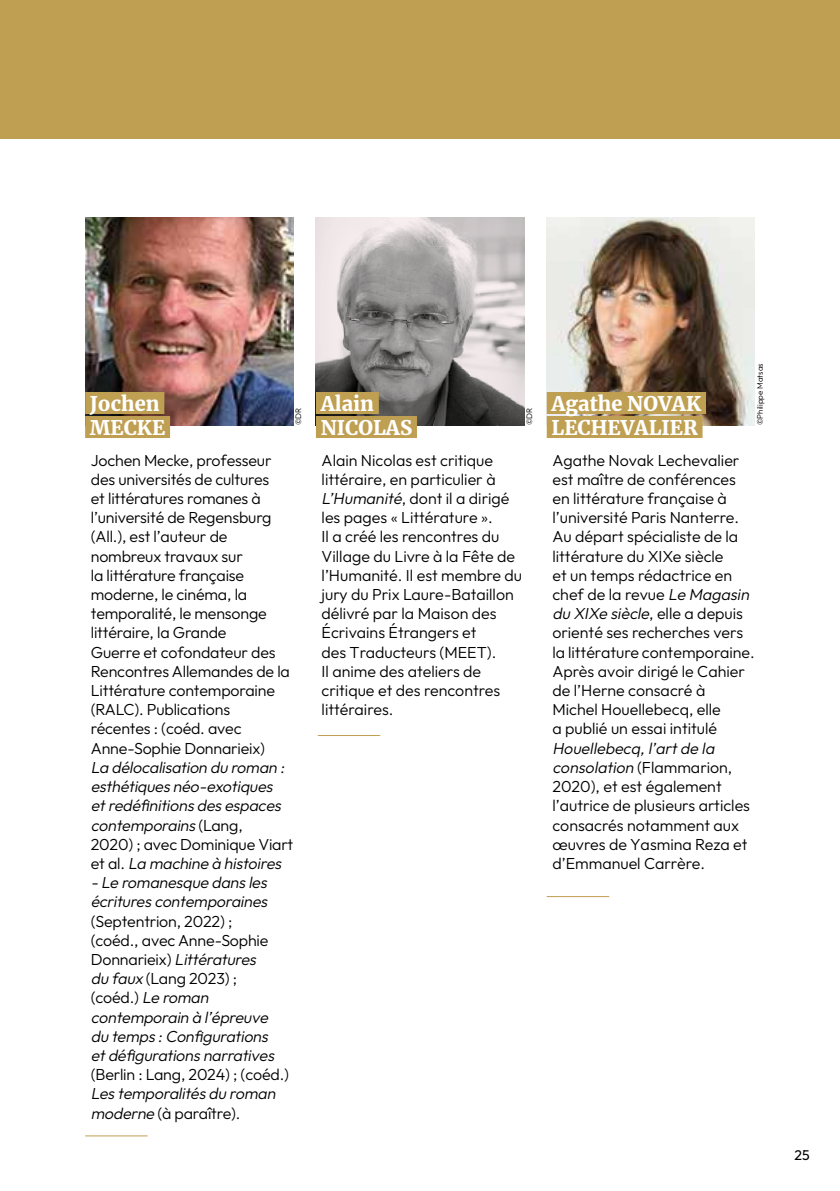
<style>
.page{position:relative;width:840px;height:1191px;background:#fff}
.page>*{position:absolute;margin:0;border:0;box-sizing:border-box;transform-origin:0 0}
.t1{font:900 20px/24px "Merriweather";color:#fff}
.t2{font:100 16px/19.2px "Outfit";color:#000}
.t3{font:italic 100 16px/19.2px "Outfit";color:#000}
.t4{font:100 14px "Outfit";color:#000}
.t5{font:100 8px "Outfit";color:#000}
.s1{font-style:normal}
.s2{font-style:italic}
</style>
<div class="page">
<div style="left:0;top:0;width:839px;height:139px;background:#bf9f52"></div>
<img style="left:85px;top:218px;width:208px;height:207px">
<img style="left:316px;top:218px;width:207px;height:207px">
<img style="left:546px;top:218px;width:208px;height:207px">
<div style="left:85px;top:392px;width:79px;height:22px;background:#bf9f52"></div>
<div style="left:85px;top:416px;width:85px;height:22px;background:#bf9f52"></div>
<div style="left:316px;top:392px;width:62px;height:22px;background:#bf9f52"></div>
<div style="left:316px;top:416px;width:101px;height:22px;background:#bf9f52"></div>
<div style="left:546px;top:392px;width:159px;height:22px;background:#bf9f52"></div>
<div style="left:546px;top:416px;width:156px;height:22px;background:#bf9f52"></div>
<hr style="left:85px;top:1135px;width:62px;height:1px;background:#bf9f52">
<hr style="left:317px;top:735px;width:63px;height:1px;background:#bf9f52">
<hr style="left:546px;top:896px;width:63px;height:1px;background:#bf9f52">
<p class="t1" style="left:90px;top:391px;width:77px">Jochen<br>MECKE</p>
<p class="t2" style="left:91px;top:450px;width:200px">Jochen Mecke, professeur des universités de cultures<br>et littératures romanes à l’université de Regensburg (All.), est l’auteur de nombreux travaux sur<br>la littérature française moderne, le cinéma, la temporalité, le mensonge littéraire, la Grande<br>Guerre et cofondateur des<br>Rencontres Allemandes de la<br>Littérature contemporaine (RALC). Publications récentes : (coéd. avec<br>Anne-Sophie Donnarieix)</p>
<p class="t3" style="left:91px;top:758px;width:204px">La délocalisation du roman : esthétiques néo-exotiques etredéfinitions des espaces contemporains<span class="s1">( L a n g ,<br>2020) ; avec Dominique Viart e t a l .</span> La machine à histoires</p>
<p class="t3" style="left:91px;top:873px;width:181px">- Le romanesque dans les écritures contemporaines</p>
<p class="t3" style="left:91px;top:911px;width:188px"><span class="s1">(Septentrion, 2022) ; (coéd., avec Anne-Sophie<br>D o n n a ri e i x)</span> Littératures du faux <span class="s1">(Lang 2023) ; (coéd.)</span> Le roman contemporain à l’épreuve du temps :Configurations etdéfigurations narratives</p>
<p class="t2" style="left:91px;top:1065px;width:200px">(Berlin : Lang, 2024) ; (coéd.)</p>
<p class="t3" style="left:91px;top:1084px;width:189px">Les temporalités du roman moderne <span class="s1">(à paraître).</span></p>
<p class="t1" style="left:320px;top:391px;width:93px">Alain<br>NICOLAS</p>
<p class="t2" style="left:321px;top:450px;width:202px">Alain Nicolas est critique littéraire, en particulier à<br><span class="s2">L’Humanité</span>, d o nt i l a d i ri g é les pages « Littérature ».<br>Il a créé les rencontres du<br>Village du Livre à la Fête de l’Humanité. Il est membre du jury du Prix Laure-Bataillon délivré par la Maison des<br>Écrivains Étrangers et<br>des Traducteurs (MEET).<br>Il anime des ateliers de critique et des rencontres littéraires.</p>
<p class="t5" style="left:293px;top:425px;width:19px;rotate:-90deg">©DR</p>
<p class="t5" style="left:524px;top:425px;width:19px;rotate:-90deg">©DR</p>
<p class="t5" style="left:755px;top:425px;width:63px;rotate:-90deg">©Philippe Matsas</p>
<p class="t1" style="left:551px;top:391px;width:151px">Agathe NOVAK<br>LECHEVALIER</p>
<p class="t2" style="left:552px;top:450px;width:204px">Agathe Novak Lechevalier est maître de conférences en littérature française à l’université Paris Nanterre.<br>Au départ spécialiste de la littérature du XIXe siècle<br>et un temps rédactrice en chef de la revue <span class="s2">Le Magasin du XIXe siècle</span>, e l l e a d e p u i s orienté ses recherches vers la littérature contemporaine.<br>Après avoir dirigé le Cahier de l’Herne consacré à<br>Michel Houellebecq, elle<br>a publié un essai intitulé</p>
<p class="t2" style="left:552px;top:738px;width:199px"><span class="s2">Houellebecq,l’artde la consolation</span> (Flammarion,<br>2020), et est également l’autrice de plusieurs articles consacrés notamment aux œuvres de Yasmina Reza et d’Emmanuel Carrère.</p>
<p class="t4" style="left:794px;top:1146px;width:17px">25</p>
</div>
